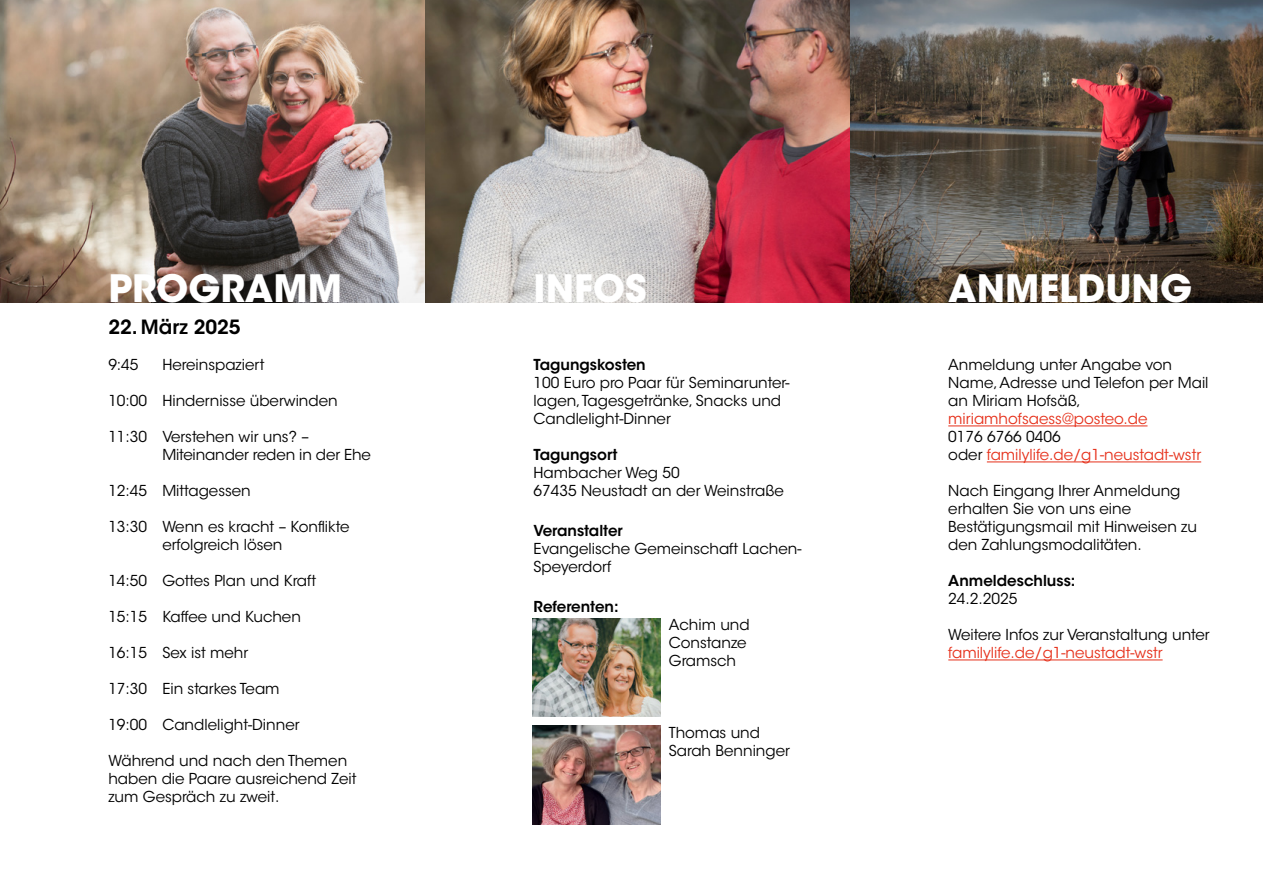
<style>
.page{position:relative;width:1263px;height:893px;background:#fff}
.page>*{position:absolute;margin:0;border:0;box-sizing:border-box;transform-origin:0 0}
.t1{font:700 37.5px "ITC Avant Garde Std";color:#fff}
.t2{font:600 19.5px "ITC Avant Garde Std";color:#000}
.t3{font:15px/18px "ITC Avant Garde Std";color:#000}
.t4{font:15px/18px "ITC Avant Garde Std";color:#e6301a}
.t5{font:600 15px "ITC Avant Garde Std";color:#000}
.s1{color:#000}
</style>
<div class="page">
<img style="left:0;top:0;width:1263px;height:302px">
<hr style="left:948px;top:426px;width:199px;height:1px;background:#e6301a">
<hr style="left:987px;top:462px;width:214px;height:1px;background:#e6301a">
<hr style="left:948px;top:660px;width:214px;height:1px;background:#e6301a">
<img style="left:533px;top:618px;width:127px;height:99px">
<img style="left:533px;top:725px;width:127px;height:99px">
<h1 class="t1" style="left:108px;top:264px;width:235px">PROGRAMM</h1>
<h1 class="t1" style="left:534px;top:264px;width:114px">INFOS</h1>
<h1 class="t1" style="left:948px;top:264px;width:245px">ANMELDUNG</h1>
<h2 class="t2" style="left:108px;top:315px;width:134px">22. März 2025</h2>
<p class="t5" style="left:534px;top:355px;width:114px">Tagungskosten</p>
<p class="t3" style="left:534px;top:374px;width:258px">100 Euro pro Paar für Seminarunter&shy;lagen, Tagesgetränke, Snacks und<br>Candlelight-Dinner</p>
<p class="t5" style="left:534px;top:445px;width:86px">Tagungsort</p>
<p class="t3" style="left:534px;top:464px;width:252px">Hambacher Weg 50<br>67435 Neustadt an der Weinstraße</p>
<p class="t5" style="left:534px;top:521px;width:91px">Veranstalter</p>
<p class="t3" style="left:534px;top:540px;width:269px">Evangelische Gemeinschaft Lachen-<br>Speyerdorf</p>
<p class="t5" style="left:534px;top:597px;width:87px">Referenten:</p>
<p class="t3" style="left:669px;top:615px;width:82px">Achim und<br>Constanze<br>Gramsch</p>
<p class="t3" style="left:108px;top:356px;width:32px">9:45</p>
<p class="t3" style="left:162px;top:356px;width:104px">Hereinspaziert</p>
<p class="t3" style="left:108px;top:392px;width:231px">10:00 Hindernisse überwinden</p>
<p class="t3" style="left:162px;top:428px;width:210px;text-indent:-54px">11:30 Verstehen wir uns? –<br>Miteinander reden in der Ehe</p>
<p class="t3" style="left:108px;top:482px;width:144px">12:45 Mittagessen</p>
<p class="t3" style="left:162px;top:518px;width:189px;text-indent:-54px">13:30 Wenn es kracht – Konflikte erfolgreich lösen</p>
<p class="t3" style="left:108px;top:572px;width:209px">14:50 Gottes Plan und Kraft</p>
<p class="t3" style="left:108px;top:608px;width:194px">15:15 Kaffee und Kuchen</p>
<p class="t3" style="left:108px;top:644px;width:141px">16:15 Sex ist mehr</p>
<p class="t3" style="left:108px;top:680px;width:173px">17:30 Ein starkes Team</p>
<p class="t3" style="left:108px;top:716px;width:193px">19:00 Candlelight-Dinner</p>
<p class="t3" style="left:108px;top:752px;width:250px">Während und nach den Themen haben die Paare ausreichend Zeit zum Gespräch zu zweit.</p>
<p class="t3" style="left:948px;top:356px;width:262px">Anmeldung unter Angabe von<br>Name, Adresse und Telefon per Mail an Miriam Hofsäß,</p>
<p class="t4" style="left:948px;top:410px;width:201px">miriamhofsaess@posteo.de</p>
<p class="t4" style="left:948px;top:428px;width:254px"><span class="s1">0176 6766 0406<br>oder</span> familylife.de/g1-neustadt-wstr</p>
<p class="t3" style="left:948px;top:482px;width:250px">Nach Eingang Ihrer Anmeldung erhalten Sie von uns eine<br>Bestätigungsmail mit Hinweisen zu den Zahlungsmodalitäten.</p>
<p class="t5" style="left:948px;top:571px;width:129px">Anmeldeschluss:</p>
<p class="t3" style="left:948px;top:590px;width:71px">24.2.2025</p>
<p class="t3" style="left:948px;top:626px;width:263px">Weitere Infos zur Veranstaltung unter</p>
<p class="t4" style="left:948px;top:644px;width:216px">familylife.de/g1-neustadt-wstr</p>
<p class="t3" style="left:669px;top:723px;width:123px">Thomas und<br>Sarah Benninger</p>
</div>
